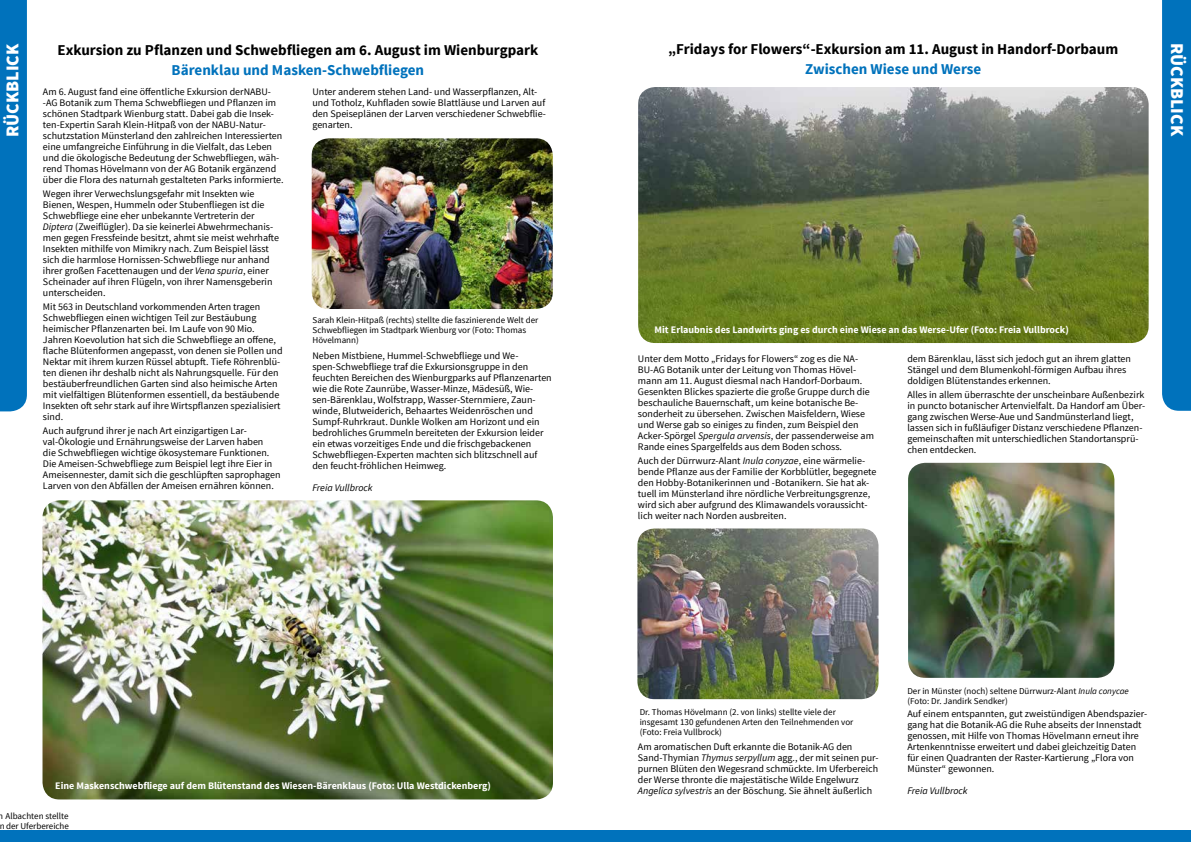
<style>
.page{position:relative;width:1191px;height:842px;background:#fff}
.page>*{position:absolute;margin:0;border:0;box-sizing:border-box;transform-origin:0 0}
.t1{font:900 18px "Source Sans Pro";color:#fff}
.t2{font:700 15px "Source Sans Pro";color:#000}
.t3{font:700 15px "Source Sans Pro";color:#0072bc}
.t4{font:10px/11px "Source Sans Pro";color:#000}
.t5{font:700 10px "Source Sans Pro";color:#fff}
.t6{font:italic 10px "Source Sans Pro";color:#000}
.t7{font:9px/10px "Source Sans Pro";color:#000}
.s1{font-style:italic}
</style>
<div class="page">
<div style="left:0;top:0;width:27px;height:411px;background:#0072bc"></div>
<div style="left:0;top:831px;width:1191px;height:11px;background:#0072bc"></div>
<div style="left:1162px;top:0;width:29px;height:411px;background:#0072bc"></div>
<img style="left:42px;top:500px;width:511px;height:299px">
<img style="left:312px;top:138px;width:241px;height:171px">
<img style="left:638px;top:87px;width:510px;height:256px">
<img style="left:637px;top:528px;width:241px;height:171px">
<img style="left:908px;top:463px;width:206px;height:215px">
<h2 class="t2" style="left:668px;top:39px;width:451px">„Fridays for Flowers“-Exkursion am 11. August in Handorf-Dorbaum</h2>
<h2 class="t3" style="left:805px;top:59px;width:178px">Zwischen Wiese und Werse</h2>
<h1 class="t1" style="left:1px;top:137px;width:94px;rotate:-90deg">RÜCKBLICK</h1>
<h1 class="t1" style="left:1189px;top:43px;width:94px;rotate:90deg">RÜCKBLICK</h1>
<h1 class="t1" style="left:4px;top:136px;width:93px;rotate:-90deg">AKTUELLES</h1>
<h2 class="t2" style="left:57px;top:41px;width:482px">Exkursion zu Pflanzen und Schwebfliegen am 6. August im Wienburgpark</h2>
<h2 class="t3" style="left:172px;top:61px;width:254px">Bärenklau und Masken-Schwebfliegen</h2>
<p class="t4" style="left:312px;top:86px;width:235px">Unter anderem stehen Land- und Wasserpflanzen, Alt&shy;und Totholz, Kuhfladen sowie Blattläuse und Larven auf den Speiseplänen der Larven verschiedener Schwebflie&shy;genarten.</p>
<p class="t4" style="left:43px;top:86px;width:242px">Am 6. August fand eine öffentliche Exkursion derNABU--AG Botanik zum Thema Schwebfliegen und Pflanzen im schönen Stadtpark Wienburg statt. Dabei gab die Insek&shy;ten-Expertin Sarah Klein-Hitpaß von der NABU-Natur&shy;schutzstation Münsterland den zahlreichen Interessierten eine umfangreiche Einführung in die Vielfalt, das Leben und die ökologische Bedeutung der Schwebfliegen, wäh&shy;rend Thomas Hövelmann von der AG Botanik ergänzend über die Flora des naturnah gestalteten Parks informierte.</p>
<p class="t4" style="left:43px;top:188px;width:237px">Wegen ihrer Verwechslungsgefahr mit Insekten wie Bienen, Wespen, Hummeln oder Stubenfliegen ist die Schwebfliege eine eher unbekannte Vertreterin der <span class="s1">Diptera</span> (Zweiflügler). Da sie keinerlei Abwehrmechanis&shy;men gegen Fressfeinde besitzt, ahmt sie meist wehrhafte Insekten mithilfe von Mimikry nach. Zum Beispiel lässt sich die harmlose Hornissen-Schwebfliege nur anhand ihrer großen Facettenaugen und der <span class="s1">Vena spuria</span>, einer Scheinader auf ihren Flügeln, von ihrer Namensgeberin unterscheiden.</p>
<p class="t4" style="left:43px;top:301px;width:241px">Mit 563 in Deutschland vorkommenden Arten tragen Schwebfliegen einen wichtigen Teil zur Bestäubung heimischer Pflanzenarten bei. Im Laufe von 90 Mio.<br>Jahren Koevolution hat sich die Schwebfliege an offene, flache Blütenformen angepasst, von denen sie Pollen und Nektar mit ihrem kurzen Rüssel abtupft. Tiefe Röhrenblü&shy;ten dienen ihr deshalb nicht als Nahrungsquelle. Für den bestäuberfreundlichen Garten sind also heimische Arten mit vielfältigen Blütenformen essentiell, da bestäubende Insekten oft sehr stark auf ihre Wirtspflanzen spezialisiert sind.</p>
<p class="t4" style="left:43px;top:425px;width:239px">Auch aufgrund ihrer je nach Art einzigartigen Lar&shy;val-Ökologie und Ernährungsweise der Larven haben<br>die Schwebfliegen wichtige ökosystemare Funktionen.<br>Die Ameisen-Schwebfliege zum Beispiel legt ihre Eier in Ameisennester, damit sich die geschlüpften saprophagen Larven von den Abfällen der Ameisen ernähren können.</p>
<p class="t7" style="left:312px;top:315px;width:227px">Sarah Klein-Hitpaß (rechts) stellte die faszinierende Welt der<br>Schwebfliegen im Stadtpark Wienburg vor (Foto: Thomas<br>Hövelmann)</p>
<p class="t5" style="left:654px;top:323px;width:416px">Mit Erlaubnis des Landwirts ging es durch eine Wiese an das Werse-Ufer (Foto: Freia Vullbrock)</p>
<p class="t4" style="left:312px;top:350px;width:241px">Neben Mistbiene, Hummel-Schwebfliege und We&shy;spen-Schwebfliege traf die Exkursionsgruppe in den feuchten Bereichen des Wienburgparks auf Pflanzenarten wie die Rote Zaunrübe, Wasser-Minze, Mädesüß, Wie&shy;sen-Bärenklau, Wolfstrapp, Wasser-Sternmiere, Zaun&shy;winde, Blutweiderich, Behaartes Weidenröschen und Sumpf-Ruhrkraut. Dunkle Wolken am Horizont und ein bedrohliches Grummeln bereiteten der Exkursion leider ein etwas vorzeitiges Ende und die frischgebackenen Schwebfliegen-Experten machten sich blitzschnell auf den feucht-fröhlichen Heimweg.</p>
<p class="t6" style="left:312px;top:481px;width:62px">Freia Vullbrock</p>
<p class="t4" style="left:638px;top:353px;width:237px">Unter dem Motto „Fridays for Flowers“ zog es die NA-BU-AG Botanik unter der Leitung von Thomas Hövel&shy;mann am 11. August diesmal nach Handorf-Dorbaum.<br>Gesenkten Blickes spazierte die große Gruppe durch die beschauliche Bauernschaft, um keine botanische Be&shy;sonderheit zu übersehen. Zwischen Maisfeldern, Wiese und Werse gab so einiges zu finden, zum Beispiel den Acker-Spörgel <span class="s1">Spergula arvensis</span>, der passenderweise am Rande eines Spargelfelds aus dem Boden schoss.</p>
<p class="t4" style="left:638px;top:455px;width:240px">Auch der Dürrwurz-Alant <span class="s1">Inula conyzae</span>, eine wärmelie&shy;bende Pflanze aus der Familie der Korbblütler, begegnete den Hobby-Botanikerinnen und -Botanikern. Sie hat ak&shy;tuell im Münsterland ihre nördliche Verbreitungsgrenze, wird sich aber aufgrund des Klimawandels voraussicht&shy;lich weiter nach Norden ausbreiten.</p>
<p class="t4" style="left:907px;top:353px;width:225px">dem Bärenklau, lässt sich jedoch gut an ihrem glatten<br>Stängel und dem Blumenkohl-förmigen Aufbau ihres doldigen Blütenstandes erkennen.</p>
<p class="t4" style="left:907px;top:389px;width:239px">Alles in allem überraschte der unscheinbare Außenbezirk in puncto botanischer Artenvielfalt. Da Handorf am Über&shy;gang zwischen Werse-Aue und Sandmünsterland liegt, lassen sich in fußläufiger Distanz verschiedene Pflanzen&shy;gemeinschaften mit unterschiedlichen Standortansprü&shy;chen entdecken.</p>
<p class="t5" style="left:55px;top:779px;width:437px">Eine Maskenschwebfliege auf dem Blütenstand des Wiesen-Bärenklaus (Foto: Ulla Westdickenberg)</p>
<p class="t7" style="left:-1px;top:811px;width:72px">n Albachten stellte n der Uferbereiche</p>
<p class="t7" style="left:639px;top:707px;width:215px">Dr. Thomas Hövelmann (2. von links) stellte viele der insgesamt 130 gefundenen Arten den Teilnehmenden vor (Foto: Freia Vullbrock)</p>
<p class="t4" style="left:638px;top:741px;width:242px">Am aromatischen Duft erkannte die Botanik-AG den Sand-Thymian <span class="s1">Thymus serpyllum</span> agg., der mit seinen pur&shy;purnen Blüten den Wegesrand schmückte. Im Uferbereich der Werse thronte die majestätische Wilde Engelwurz <span class="s1">Angelica sylvestris</span> an der Böschung. Sie ähnelt äußerlich</p>
<p class="t7" style="left:907px;top:686px;width:223px">Der in Münster (noch) seltene Dürrwurz-Alant <span class="s1">Inula conycae </span>(Foto: Dr. Jandirk Sendker)</p>
<p class="t4" style="left:907px;top:708px;width:241px">Auf einem entspannten, gut zweistündigen Abendspazier&shy;gang hat die Botanik-AG die Ruhe abseits der Innenstadt genossen, mit Hilfe von Thomas Hövelmann erneut ihre Artenkenntnisse erweitert und dabei gleichzeitig Daten für einen Quadranten der Raster-Kartierung „Flora von Münster“ gewonnen.</p>
<p class="t6" style="left:907px;top:784px;width:62px">Freia Vullbrock</p>
</div>
